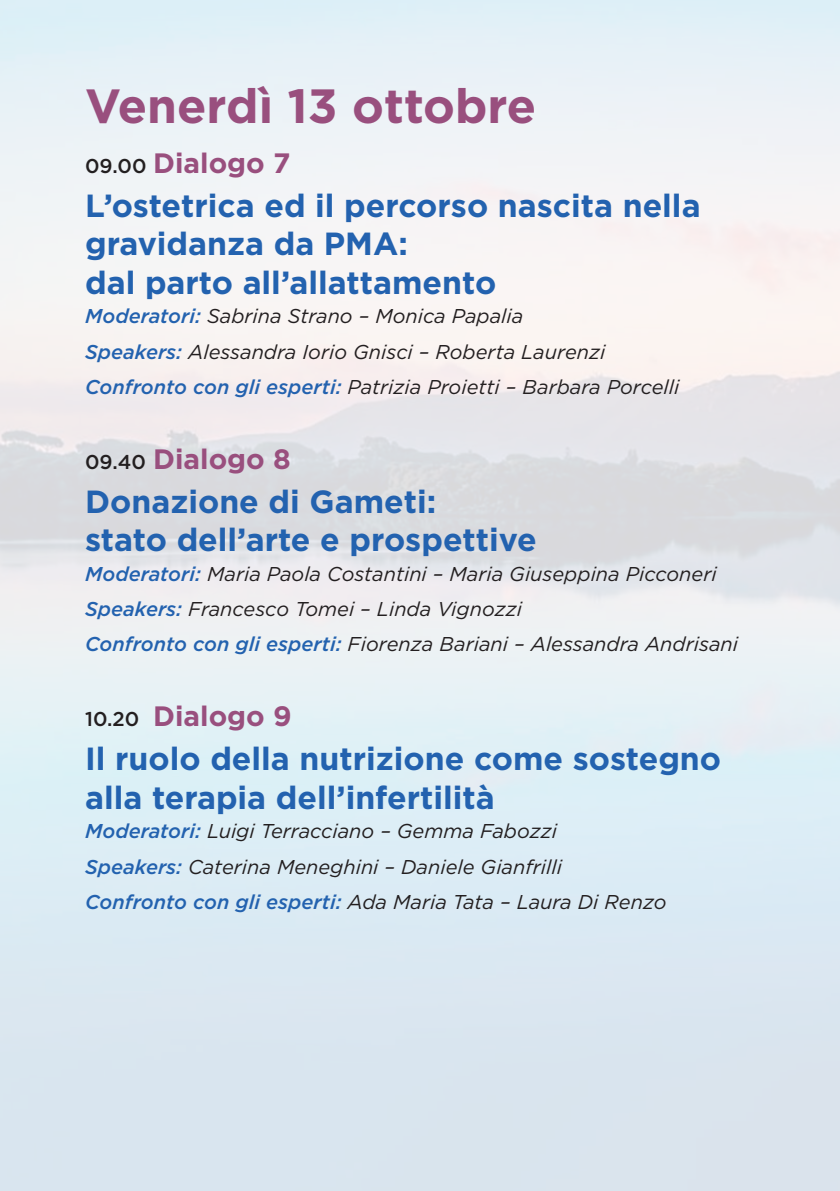
<style>
.page{position:relative;width:840px;height:1191px;background:#fff}
.page>*{position:absolute;margin:0;border:0;box-sizing:border-box;transform-origin:0 0}
.t1{font:700 48px "Gotham";color:#994f7e}
.titolo_sessione_2020{font:700 32px/38.4px "Gotham";color:#2362af}
.sessione_2020{font:700 28px "Gotham";color:#994f7e}
.relatori_speakers{font:italic 20px "Gotham";color:#231f20}
.esperti{font:italic 20px "Gotham";color:#231f20}
.s1{font-weight:500;font-size:20px;color:#231f20}
.s2{font-weight:500;color:#2362af}
</style>
<div class="page">
<p class="t1" style="left:85px;top:75px;width:452px">Venerdì 13 ottobre</p>
<p class="sessione_2020" style="left:85px;top:144px;width:207px"><span class="s1">09.00</span> Dialogo 7</p>
<p class="titolo_sessione_2020" style="left:85px;top:186px;width:616px">L’ostetrica ed il percorso nascita nella gravidanza da PMA:<br>dal parto all’allattamento</p>
<p class="relatori_speakers" style="left:85px;top:303px;width:439px"><span class="s2">Moderatori:</span> Sabrina Strano – Monica Papalia</p>
<p class="relatori_speakers" style="left:85px;top:339px;width:521px"><span class="s2">Speakers:</span> Alessandra Iorio Gnisci – Roberta Laurenzi</p>
<p class="esperti" style="left:85px;top:374px;width:595px"><span class="s2">Confronto con gli esperti:</span> Patrizia Proietti – Barbara Porcelli</p>
<p class="sessione_2020" style="left:85px;top:440px;width:207px"><span class="s1">09.40</span> Dialogo 8</p>
<p class="titolo_sessione_2020" style="left:85px;top:482px;width:453px">Donazione di Gameti:<br>stato dell’arte e prospettive</p>
<p class="relatori_speakers" style="left:85px;top:561px;width:632px"><span class="s2">Moderatori:</span> Maria Paola Costantini – Maria Giuseppina Picconeri</p>
<p class="relatori_speakers" style="left:85px;top:596px;width:438px"><span class="s2">Speakers:</span> Francesco Tomei – Linda Vignozzi</p>
<p class="esperti" style="left:85px;top:631px;width:654px"><span class="s2">Confronto con gli esperti:</span> Fiorenza Bariani – Alessandra Andrisani</p>
<p class="sessione_2020" style="left:85px;top:697px;width:208px"><span class="s1">10.20</span> Dialogo 9</p>
<p class="titolo_sessione_2020" style="left:85px;top:739px;width:637px">Il ruolo della nutrizione come sostegno alla terapia dell’infertilità</p>
<p class="relatori_speakers" style="left:85px;top:818px;width:473px"><span class="s2">Moderatori:</span> Luigi Terracciano – Gemma Fabozzi</p>
<p class="relatori_speakers" style="left:85px;top:853px;width:478px"><span class="s2">Speakers:</span> Caterina Meneghini – Daniele Gianfrilli</p>
<p class="esperti" style="left:85px;top:889px;width:582px"><span class="s2">Confronto con gli esperti:</span> Ada Maria Tata – Laura Di Renzo</p>
</div>
